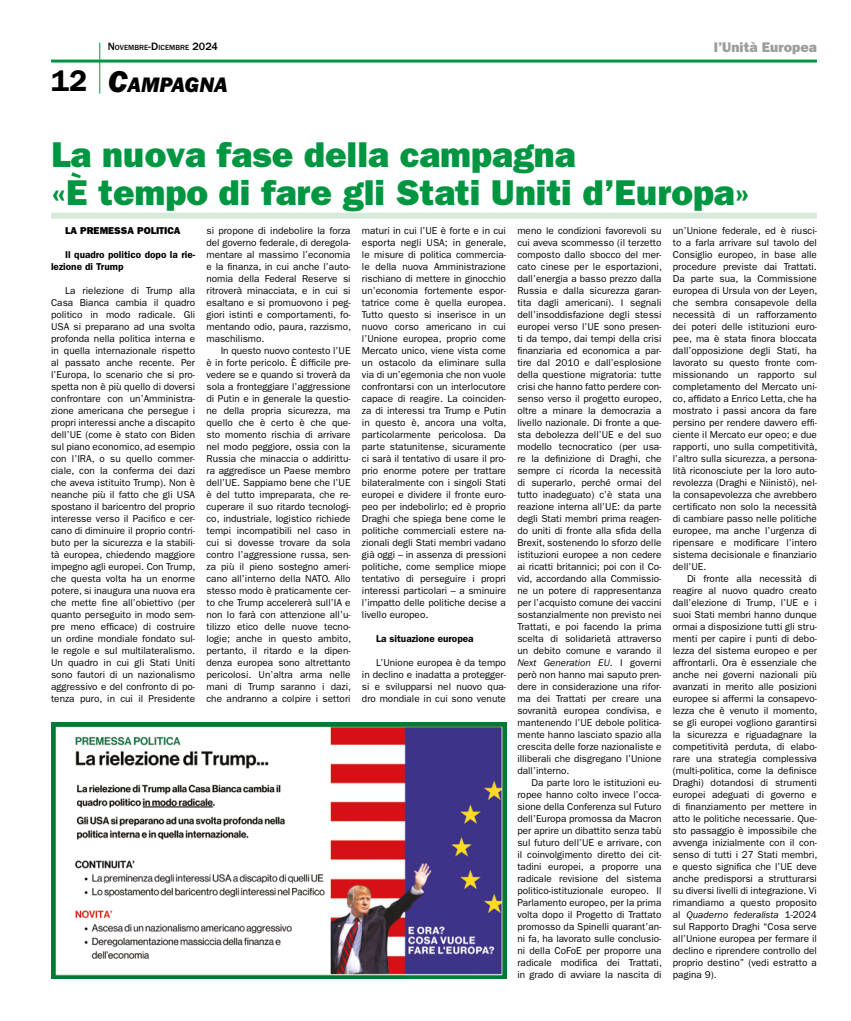
<style>
.page{position:relative;width:851px;height:1021px;background:#fff}
.page>*{position:absolute;margin:0;border:0;box-sizing:border-box;transform-origin:0 0}
.t1{font:36px/38px "ITC Franklin Gothic Std Hvy";color:#009641}
.t2{font:600 30px "ITC Franklin Gothic Std";color:#000}
.t3{font:21.7px "ITC Franklin Gothic Std Hvy It";color:#000}
.t4{font:14px "ITC Franklin Gothic Std Hvy";color:#9d9d9c}
.t5{font:10px/12px "ITC Franklin Gothic Std";color:#000;text-align:justify}
.t6{font:600 10px/12px "ITC Franklin Gothic Std";color:#000}
.t7{font:10px "ITC Franklin Gothic Std Hvy";color:#000}
.t8{font:500 7.7px "ITC Franklin Gothic Std";color:#000}
.s1{font-size:11px}
.s2{font-size:31px}
.s3{font-style:italic}
</style>
<div class="page">
<hr style="left:51px;top:60px;width:765px;height:3px;background:#009641">
<hr style="left:99px;top:43px;width:1px;height:51px;background:#009641">
<div style="left:51px;top:213px;width:765px;height:6px;background:#d7ead9"></div>
<img style="left:51px;top:722px;width:455px;height:256px">
<h2 class="t2" style="left:51px;top:63px;width:38px">12</h2>
<p class="t8" style="left:108px;top:43px;width:112px"><span class="s1">N</span>OVEMBRE<span class="s1">-D</span>ICEMBRE <span class="s1">2024</span></p>
<h3 class="t4" style="left:713px;top:39px;width:105px">l’Unità Europea</h3>
<h3 class="t3" style="left:108px;top:72px;width:121px"><span class="s2">C</span>AMPAGNA</h3>
<h1 class="t1" style="left:51px;top:135px;width:700px">La nuova fase della campagna<br>«È tempo di fare gli Stati Uniti d’Europa»</h1>
<p class="t7" style="left:65px;top:224px;width:117px">LA PREMESSA POLITICA</p>
<p class="t6" style="left:51px;top:248px;width:146px;text-indent:14px">Il quadro politico dopo la rie&shy;lezione di Trump</p>
<p class="t5" style="left:51px;top:284px;width:146px;text-indent:14px">La rielezione di Trump alla Casa Bianca cambia il quadro politico in modo radicale. Gli USA si preparano ad una svolta profonda nella politica interna e in quella internazionale rispetto al passato anche recente. Per l’Europa, lo scenario che si pro&shy;spetta non è più quello di doversi confrontare con un’Amministra&shy;zione americana che persegue i propri interessi anche a discapito dell’UE (come è stato con Biden sul piano economico, ad esempio con l’IRA, o su quello commer&shy;ciale, con la conferma dei dazi che aveva istituito Trump). Non è neanche più il fatto che gli USA spostano il baricentro del proprio interesse verso il Pacifico e cer&shy;cano di diminuire il proprio contri&shy;buto per la sicurezza e la stabili&shy;tà europea, chiedendo maggiore impegno agli europei. Con Trump, che questa volta ha un enorme potere, si inaugura una nuova era che mette fine all’obiettivo (per quanto perseguito in modo sem&shy;pre meno efficace) di costruire un ordine mondiale fondato sul&shy;le regole e sul multilateralismo.<br>Un quadro in cui gli Stati Uniti sono fautori di un nazionalismo aggressivo e del confronto di po&shy;tenza puro, in cui il Presidente</p>
<p class="t5" style="left:362px;top:224px;width:146px">maturi in cui l’UE è forte e in cui esporta negli USA; in generale, le misure di politica commercia&shy;le della nuova Amministrazione rischiano di mettere in ginocchio un’economia fortemente espor&shy;tatrice come è quella europea.<br>Tutto questo si inserisce in un nuovo corso americano in cui l’Unione europea, proprio come Mercato unico, viene vista come un ostacolo da eliminare sulla via di un’egemonia che non vuole confrontarsi con un interlocutore capace di reagire. La coinciden&shy;za di interessi tra Trump e Putin in questo è, ancora una volta, particolarmente pericolosa. Da parte statunitense, sicuramente ci sarà il tentativo di usare il pro&shy;prio enorme potere per trattare bilateralmente con i singoli Stati europei e dividere il fronte euro&shy;peo per indebolirlo; ed è proprio Draghi che spiega bene come le politiche commerciali estere na&shy;zionali degli Stati membri vadano già oggi – in assenza di pressioni politiche, come semplice miope tentativo di perseguire i propri interessi particolari – a sminuire l’impatto delle politiche decise a livello europeo.</p>
<p class="t6" style="left:376px;top:632px;width:99px">La situazione europea</p>
<p class="t5" style="left:362px;top:656px;width:145px;text-indent:14px">L’Unione europea è da tempo in declino e inadatta a protegger&shy;si e svilupparsi nel nuovo qua&shy;dro mondiale in cui sono venute</p>
<p class="t5" style="left:672px;top:224px;width:146px">un’Unione federale, ed è riusci&shy;to a farla arrivare sul tavolo del Consiglio europeo, in base alle procedure previste dai Trattati.<br>Da parte sua, la Commissione europea di Ursula von der Leyen, che sembra consapevole della necessità di un rafforzamento dei poteri delle istituzioni euro&shy;pee, ma è stata finora bloccata dall’opposizione degli Stati, ha lavorato su questo fronte com&shy;missionando un rapporto sul completamento del Mercato uni&shy;co, affidato a Enrico Letta, che ha mostrato i passi ancora da fare persino per rendere davvero effi&shy;ciente il Mercato eur opeo; e due rapporti, uno sulla competitività, l’altro sulla sicurezza, a persona&shy;lità riconosciute per la loro auto&shy;revolezza (Draghi e Niinistö), nel&shy;la consapevolezza che avrebbero certificato non solo la necessità di cambiare passo nelle politiche europee, ma anche l’urgenza di ripensare e modificare l’intero sistema decisionale e finanziario dell’UE.</p>
<p class="t5" style="left:672px;top:572px;width:146px;text-indent:14px">Di fronte alla necessità di reagire al nuovo quadro creato dall’elezione di Trump, l’UE e i suoi Stati membri hanno dunque ormai a disposizione tutti gli stru&shy;menti per capire i punti di debo&shy;lezza del sistema europeo e per affrontarli. Ora è essenziale che anche nei governi nazionali più avanzati in merito alle posizioni europee si affermi la consapevo&shy;lezza che è venuto il momento, se gli europei vogliono garantirsi la sicurezza e riguadagnare la competitività perduta, di elabo&shy;rare una strategia complessiva (multi-politica, come la definisce Draghi) dotandosi di strumenti europei adeguati di governo e di finanziamento per mettere in atto le politiche necessarie. Que&shy;sto passaggio è impossibile che avvenga inizialmente con il con&shy;senso di tutti i 27 Stati membri, e questo significa che l’UE deve anche predisporsi a strutturarsi su diversi livelli di integrazione. Vi rimandiamo a questo proposito al <span class="s3">Quaderno federalista</span> 1-2024 sul Rapporto Draghi “Cosa serve all’Unione europea per fermare il declino e riprendere controllo del proprio destino” (vedi estratto a pagina 9).</p>
<p class="t5" style="left:206px;top:224px;width:146px">si propone di indebolire la forza del governo federale, di deregola&shy;mentare al massimo l’economia e la finanza, in cui anche l’auto&shy;nomia della Federal Reserve si ritroverà minacciata, e in cui si esaltano e si promuovono i peg&shy;giori istinti e comportamenti, fo&shy;mentando odio, paura, razzismo, maschilismo.</p>
<p class="t5" style="left:206px;top:344px;width:146px;text-indent:14px">In questo nuovo contesto l’UE è in forte pericolo. È difficile pre&shy;vedere se e quando si troverà da sola a fronteggiare l’aggressione di Putin e in generale la questio&shy;ne della propria sicurezza, ma quello che è certo è che que&shy;sto momento rischia di arrivare nel modo peggiore, ossia con la Russia che minaccia o addirittu&shy;ra aggredisce un Paese membro dell’UE. Sappiamo bene che l’UE è del tutto impreparata, che re&shy;cuperare il suo ritardo tecnologi&shy;co, industriale, logistico richiede tempi incompatibili nel caso in cui si dovesse trovare da sola contro l’aggressione russa, sen&shy;za più il pieno sostegno ameri&shy;cano all’interno della NATO. Allo stesso modo è praticamente cer&shy;to che Trump accelererà sull’IA e non lo farà con attenzione all’u&shy;tilizzo etico delle nuove tecno&shy;logie; anche in questo ambito, pertanto, il ritardo e la dipen&shy;denza europea sono altrettanto pericolosi. Un’altra arma nelle mani di Trump saranno i dazi, che andranno a colpire i settori</p>
<p class="t5" style="left:517px;top:224px;width:146px">meno le condizioni favorevoli su cui aveva scommesso (il terzetto composto dallo sbocco del mer&shy;cato cinese per le esportazioni, dall’energia a basso prezzo dalla Russia e dalla sicurezza garan&shy;tita dagli americani). I segnali dell’insoddisfazione degli stessi europei verso l’UE sono presen&shy;ti da tempo, dai tempi della crisi finanziaria ed economica a par&shy;tire dal 2010 e dall’esplosione della questione migratoria: tutte crisi che hanno fatto perdere con&shy;senso verso il progetto europeo, oltre a minare la democrazia a livello nazionale. Di fronte a que&shy;sta debolezza dell’UE e del suo modello tecnocratico (per usa&shy;re la definizione di Draghi, che sempre ci ricorda la necessità di superarlo, perché ormai del tutto inadeguato) c’è stata una reazione interna all’UE: da parte degli Stati membri prima reagen&shy;do uniti di fronte alla sfida della Brexit, sostenendo lo sforzo delle istituzioni europee a non cedere ai ricatti britannici; poi con il Co&shy;vid, accordando alla Commissio&shy;ne un potere di rappresentanza per l’acquisto comune dei vaccini sostanzialmente non previsto nei Trattati, e poi facendo la prima scelta di solidarietà attraverso un debito comune e varando il <span class="s3">Next Generation EU</span>. I governi però non hanno mai saputo pren&shy;dere in considerazione una rifor&shy;ma dei Trattati per creare una sovranità europea condivisa, e mantenendo l’UE debole politica&shy;mente hanno lasciato spazio alla crescita delle forze nazionaliste e illiberali che disgregano l’Unione dall’interno.</p>
<p class="t5" style="left:517px;top:776px;width:146px;text-indent:14px">Da parte loro le istituzioni eu&shy;ropee hanno colto invece l’occa&shy;sione della Conferenza sul Futuro dell’Europa promossa da Macron per aprire un dibattito senza tabù sul futuro dell’UE e arrivare, con il coinvolgimento diretto dei cit&shy;tadini europei, a proporre una radicale revisione del sistema politico-istituzionale europeo. Il Parlamento europeo, per la prima volta dopo il Progetto di Trattato promosso da Spinelli quarant’an&shy;ni fa, ha lavorato sulle conclusio&shy;ni della CoFoE per proporre una radicale modifica dei Trattati, in grado di avviare la nascita di</p>
</div>
